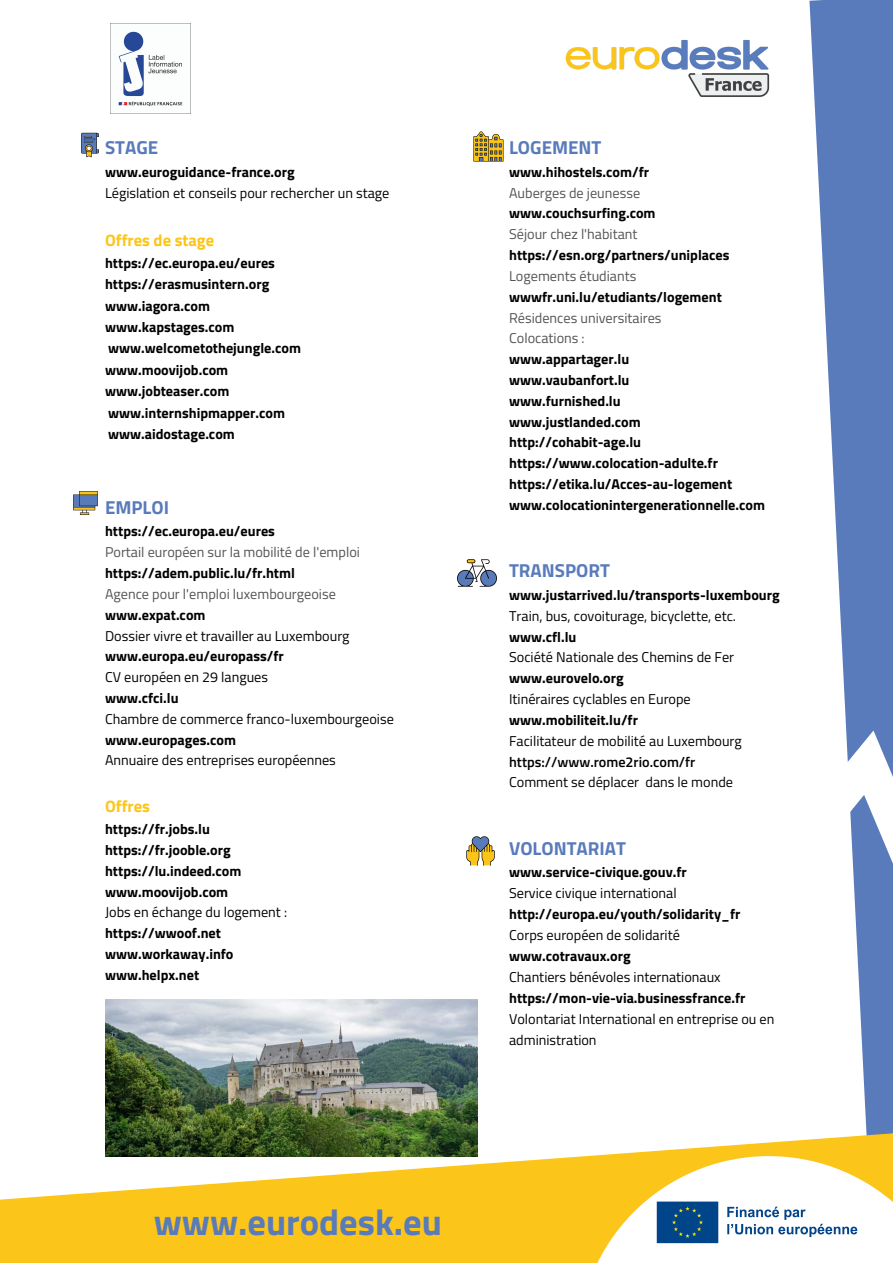
<style>
.page{position:relative;width:893px;height:1263px;background:#fff}
.page>*{position:absolute;margin:0;border:0;box-sizing:border-box;transform-origin:0 0}
.t1{font:700 36.45px "Titillium Web";color:#597bbb}
.t2{font:700 18.75px "Titillium Web";color:#597bbb}
.t3{font:700 16.5px "Titillium Web";color:#fcc519}
.t4{font:700 14.25px/21.4px "Titillium Web";color:#000}
.t5{font:14.25px/20.9px "Titillium Web";color:#000}
.t6{font:14.25px "Titillium Web";color:#545454}
.t7{font:600 14.25px "Titillium Web";color:#000}
</style>
<div class="page">
<svg style="left:809px;top:0;width:84px;height:1130px;fill:#597bbb"></svg>
<svg style="left:0;top:1130px;width:893px;height:133px;fill:#fcc519"></svg>
<svg style="left:578px;top:1156px;width:315px;height:107px"></svg>
<svg style="left:809px;top:714px;width:84px;height:196px"></svg>
<img style="left:81px;top:132px;width:18px;height:26px">
<img style="left:473px;top:131px;width:31px;height:31px">
<img style="left:466px;top:836px;width:29px;height:30px">
<img style="left:118px;top:24px;width:73px;height:89px">
<img style="left:457px;top:559px;width:40px;height:28px">
<img style="left:73px;top:491px;width:25px;height:24px">
<img style="left:105px;top:1000px;width:372px;height:156px">
<img style="left:654px;top:1199px;width:220px;height:47px">
<img style="left:565px;top:40px;width:205px;height:57px">
<p class="t2" style="left:105px;top:133px;width:55px">STAGE</p>
<p class="t4" style="left:105px;top:161px;width:191px">www.euroguidance-france.org</p>
<p class="t5" style="left:105px;top:182px;width:286px">Législation et conseils pour rechercher un stage</p>
<p class="t3" style="left:105px;top:227px;width:111px">Offres de stage</p>
<p class="t4" style="left:105px;top:252px;width:171px">https://ec.europa.eu/eures</p>
<p class="t4" style="left:105px;top:273px;width:166px">https://erasmusintern.org</p>
<p class="t4" style="left:105px;top:295px;width:106px">www.iagora.com</p>
<p class="t4" style="left:105px;top:316px;width:197px">www.kapstages.com www.welcometothejungle.com</p>
<p class="t4" style="left:105px;top:359px;width:125px">www.moovijob.com</p>
<p class="t4" style="left:105px;top:380px;width:181px">www.jobteaser.com www.internshipmapper.com www.aidostage.com</p>
<p class="t2" style="left:105px;top:493px;width:65px">EMPLOI</p>
<p class="t4" style="left:105px;top:520px;width:171px">https://ec.europa.eu/eures</p>
<p class="t6" style="left:105px;top:541px;width:256px">Portail européen sur la mobilité de l'emploi</p>
<p class="t4" style="left:105px;top:562px;width:191px">https://adem.public.lu/fr.html</p>
<p class="t6" style="left:105px;top:583px;width:232px">Agence pour l'emploi luxembourgeoise</p>
<p class="t4" style="left:105px;top:604px;width:102px">www.expat.com</p>
<p class="t5" style="left:105px;top:625px;width:246px">Dossier vivre et travailler au Luxembourg</p>
<p class="t4" style="left:105px;top:645px;width:180px">www.europa.eu/europass/fr</p>
<p class="t5" style="left:105px;top:666px;width:164px">CV européen en 29 langues</p>
<p class="t4" style="left:105px;top:687px;width:75px">www.cfci.lu</p>
<p class="t5" style="left:105px;top:708px;width:290px">Chambre de commerce franco-luxembourgeoise</p>
<p class="t4" style="left:105px;top:729px;width:132px">www.europages.com</p>
<p class="t5" style="left:105px;top:750px;width:232px">Annuaire des entreprises européennes</p>
<p class="t3" style="left:105px;top:793px;width:46px">Offres</p>
<p class="t4" style="left:105px;top:818px;width:106px">https://fr.jobs.lu</p>
<p class="t4" style="left:105px;top:839px;width:127px">https://fr.jooble.org</p>
<p class="t4" style="left:105px;top:860px;width:138px">https://lu.indeed.com</p>
<p class="t4" style="left:105px;top:880px;width:125px">www.moovijob.com</p>
<p class="t5" style="left:105px;top:902px;width:183px">Jobs en échange du logement :</p>
<p class="t4" style="left:105px;top:922px;width:117px">https://wwoof.net</p>
<p class="t4" style="left:105px;top:943px;width:130px">www.workaway.info</p>
<p class="t4" style="left:105px;top:964px;width:96px">www.helpx.net</p>
<p class="t1" style="left:154px;top:1193px;width:290px">www.eurodesk.eu</p>
<p class="t2" style="left:509px;top:133px;width:94px">LOGEMENT</p>
<p class="t4" style="left:509px;top:161px;width:142px">www.hihostels.com/fr</p>
<p class="t6" style="left:509px;top:181px;width:133px">Auberges de jeunesse</p>
<p class="t4" style="left:509px;top:202px;width:148px">www.couchsurfing.com</p>
<p class="t6" style="left:509px;top:223px;width:130px">Séjour chez l'habitant</p>
<p class="t4" style="left:509px;top:244px;width:222px">https://esn.org/partners/uniplaces</p>
<p class="t6" style="left:509px;top:265px;width:129px">Logements étudiants</p>
<p class="t4" style="left:509px;top:286px;width:214px">wwwfr.uni.lu/etudiants/logement</p>
<p class="t6" style="left:509px;top:306px;width:154px">Résidences universitaires</p>
<p class="t6" style="left:509px;top:327px;width:77px">Colocations :</p>
<p class="t4" style="left:509px;top:348px;width:122px">www.appartager.lu</p>
<p class="t4" style="left:509px;top:369px;width:122px">www.vaubanfort.lu</p>
<p class="t4" style="left:509px;top:390px;width:113px">www.furnished.lu</p>
<p class="t4" style="left:509px;top:411px;width:133px">www.justlanded.com</p>
<p class="t4" style="left:509px;top:431px;width:134px">http://cohabit-age.lu</p>
<p class="t4" style="left:509px;top:452px;width:210px">https://www.colocation-adulte.fr</p>
<p class="t4" style="left:509px;top:473px;width:225px">https://etika.lu/Acces-au-logement</p>
<p class="t4" style="left:509px;top:494px;width:257px">www.colocationintergenerationnelle.com</p>
<p class="t2" style="left:509px;top:556px;width:102px">TRANSPORT</p>
<p class="t4" style="left:509px;top:584px;width:272px">www.justarrived.lu/transports-luxembourg</p>
<p class="t5" style="left:509px;top:605px;width:228px">Train, bus, covoiturage, bicyclette, etc.</p>
<p class="t4" style="left:509px;top:626px;width:69px">www.cfl.lu</p>
<p class="t5" style="left:509px;top:647px;width:227px">Société Nationale des Chemins de Fer</p>
<p class="t4" style="left:509px;top:667px;width:116px">www.eurovelo.org</p>
<p class="t5" style="left:509px;top:688px;width:183px">Itinéraires cyclables en Europe</p>
<p class="t4" style="left:509px;top:709px;width:130px">www.mobiliteit.lu/fr</p>
<p class="t5" style="left:509px;top:730px;width:234px">Facilitateur de mobilité au Luxembourg</p>
<p class="t7" style="left:509px;top:750px;width:188px">https://www.rome2rio.com/fr</p>
<p class="t5" style="left:509px;top:772px;width:225px">Comment se déplacer dans le monde</p>
<p class="t2" style="left:509px;top:834px;width:118px">VOLONTARIAT</p>
<p class="t4" style="left:509px;top:861px;width:179px">www.service-civique.gouv.fr</p>
<p class="t5" style="left:509px;top:882px;width:169px">Service civique international</p>
<p class="t4" style="left:509px;top:903px;width:233px">http://europa.eu/youth/solidarity_fr</p>
<p class="t5" style="left:509px;top:924px;width:172px">Corps européen de solidarité</p>
<p class="t4" style="left:509px;top:945px;width:123px">www.cotravaux.org</p>
<p class="t5" style="left:509px;top:966px;width:213px">Chantiers bénévoles internationaux</p>
<p class="t4" style="left:509px;top:987px;width:238px">https://mon-vie-via.businessfrance.fr</p>
<p class="t5" style="left:509px;top:1008px;width:267px">Volontariat International en entreprise ou en administration</p>
</div>
